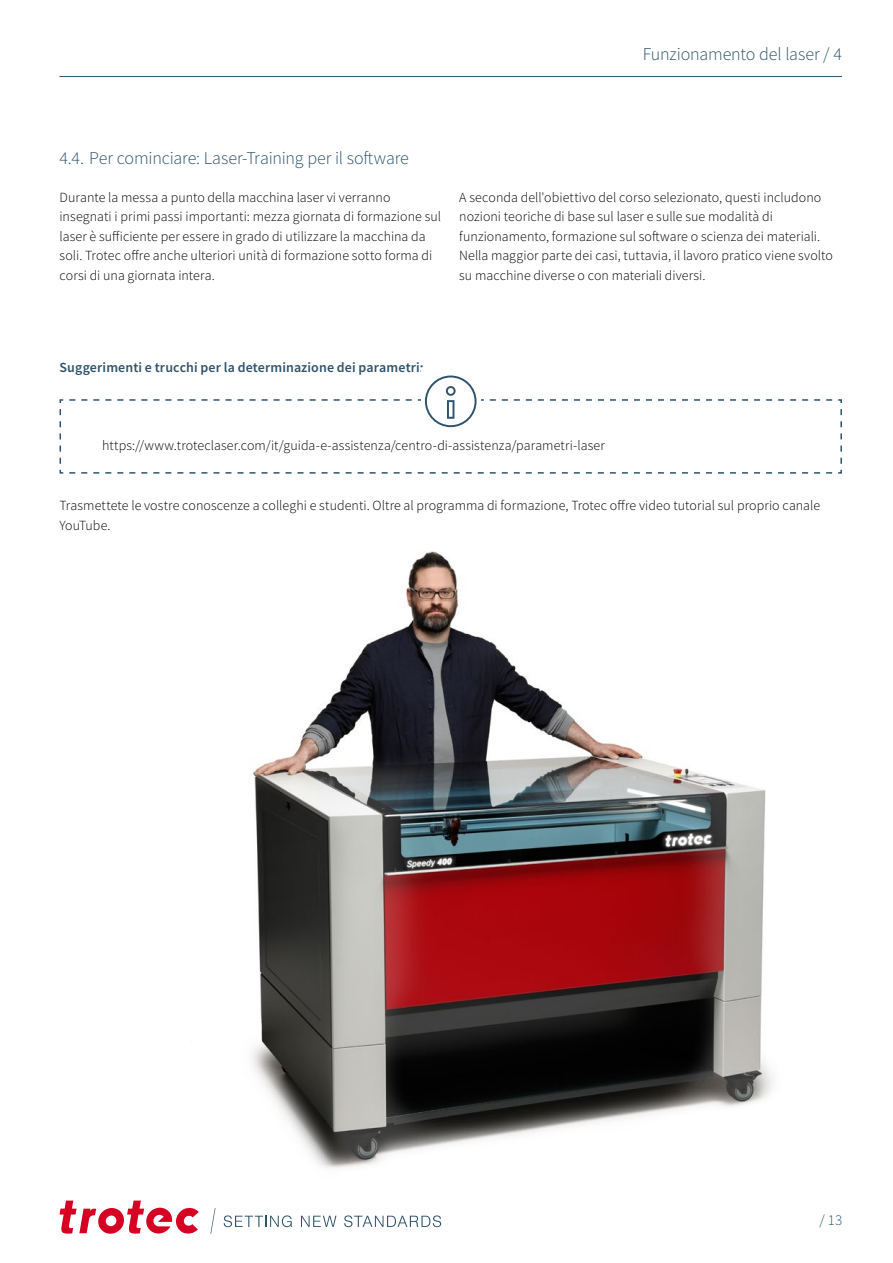
<style>
.page{position:relative;width:893px;height:1263px;background:#fff}
.page>*{position:absolute;margin:0;border:0;box-sizing:border-box;transform-origin:0 0}
.t1{font:300 18px "Source Sans Pro";letter-spacing:-.01em;color:#2e536c}
.t2{font:300 15px "Source Sans Pro";color:#2e536c}
.t3{font:300 13.95px/19.5px "Source Sans Pro";letter-spacing:.005em;color:#000}
.t4{font:600 13.95px "Source Sans Pro";letter-spacing:.01em;color:#2e536c}
</style>
<div class="page">
<img style="left:215px;top:551px;width:557px;height:677px">
<svg style="left:210px;top:1208px;width:5px;height:26px"></svg>
<svg style="left:224px;top:1215px;width:68px;height:12px"></svg>
<svg style="left:301px;top:1216px;width:35px;height:11px"></svg>
<svg style="left:344px;top:1215px;width:97px;height:12px"></svg>
<svg style="left:60px;top:1200px;width:139px;height:34px"></svg>
<hr style="left:60px;top:76px;width:782px;height:1px;background:#2e536c">
<svg style="left:60px;top:375px;width:782px;height:99px"></svg>
<p class="t1" style="left:643px;top:43px;width:201px">Funzionamento del laser / 4</p>
<p class="t1" style="left:60px;top:147px;width:351px">4.4. Per cominciare: Laser-Training per il software</p>
<p class="t3" style="left:60px;top:187px;width:383px">Durante la messa a punto della macchina laser vi verranno insegnati i primi passi importanti: mezza giornata di formazione sul laser è sufficiente per essere in grado di utilizzare la macchina da soli. Trotec offre anche ulteriori unità di formazione sotto forma di corsi di una giornata intera.</p>
<p class="t3" style="left:459px;top:187px;width:375px">A seconda dell'obiettivo del corso selezionato, questi includono nozioni teoriche di base sul laser e sulle sue modalità di funzionamento, formazione sul software o scienza dei materiali.<br>Nella maggior parte dei casi, tuttavia, il lavoro pratico viene svolto su macchine diverse o con materiali diversi.</p>
<p class="t4" style="left:60px;top:358px;width:366px">Suggerimenti e trucchi per la determinazione dei parametri:</p>
<p class="t3" style="left:102px;top:436px;width:504px">https://www.troteclaser.com/it/guida-e-assistenza/centro-di-assistenza/parametri-laser</p>
<p class="t3" style="left:60px;top:496px;width:762px">Trasmettete le vostre conoscenze a colleghi e studenti. Oltre al programma di formazione, Trotec offre video tutorial sul proprio canale<br>YouTube.</p>
<p class="t2" style="left:819px;top:1211px;width:24px">/ 13</p>
</div>
